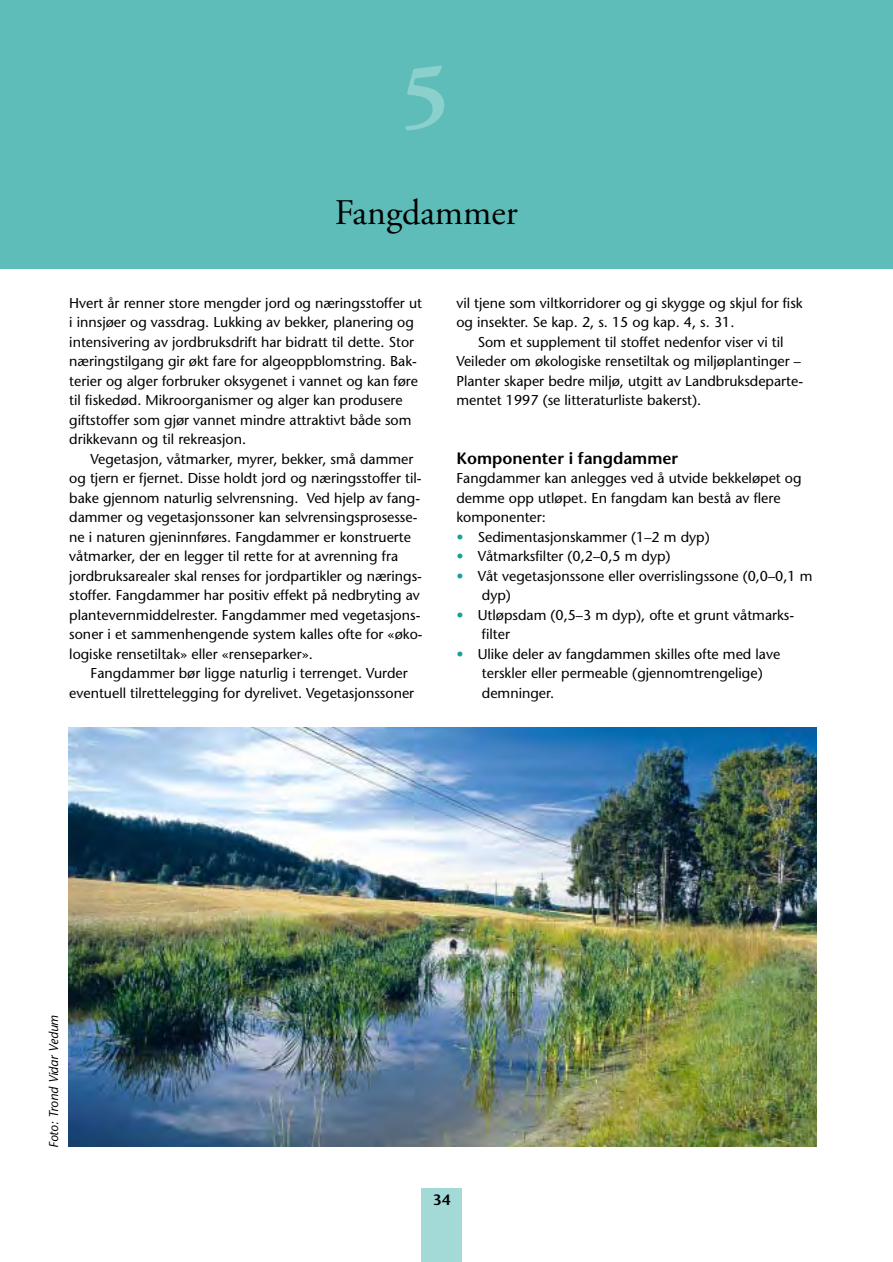
<style>
.page{position:relative;width:893px;height:1262px;background:#fff}
.page>*{position:absolute;margin:0;border:0;box-sizing:border-box;transform-origin:0 0}
.t1{font:700 90px "Adobe Garamond";color:#8cd0cd}
.t2{font:36px "Adobe Garamond";color:#000}
.t3{font:600 16.5px "Stone Sans";color:#000}
.t4{font:600 15px "Stone Sans";color:#000}
.t5{font:14.25px/19.5px "Stone Sans";color:#000}
.t6{font:italic 12.75px "Stone Sans";color:#000}
.s1{color:#18a19b}
</style>
<div class="page">
<div style="left:421px;top:1188px;width:41px;height:74px;background:#a3dad7"></div>
<div style="left:0;top:0;width:892px;height:268px;background:#5ebdb9"></div>
<img style="left:68px;top:727px;width:748px;height:419px">
<h1 class="t1" style="left:402px;top:60px;width:48px">5</h1>
<h2 class="t2" style="left:335px;top:198px;width:184px">Fangdammer</h2>
<p class="t5" style="left:69px;top:294px;width:354px">Hvert år renner store mengder jord og næringsstoffer ut i innsjøer og vassdrag. Lukking av bekker, planering og intensivering av jordbruksdrift har bidratt til dette. Stor næringstilgang gir økt fare for algeoppblomstring. Bak&shy;terier og alger forbruker oksygenet i vannet og kan føre til fiskedød. Mikroorganismer og alger kan produsere giftstoffer som gjør vannet mindre attraktivt både som drikkevann og til rekreasjon.</p>
<p class="t5" style="left:69px;top:450px;width:355px;text-indent:21px">Vegetasjon, våtmarker, myrer, bekker, små dammer og tjern er fjernet. Disse holdt jord og næringsstoffer til&shy;bake gjennom naturlig selvrensning. Ved hjelp av fang&shy;dammer og vegetasjonssoner kan selvrensingsprosesse&shy;ne i naturen gjeninnføres. Fangdammer er konstruerte våtmarker, der en legger til rette for at avrenning fra jordbruksarealer skal renses for jordpartikler og nærings&shy;stoffer. Fangdammer har positiv effekt på nedbryting av plantevernmiddelrester. Fangdammer med vegetasjons&shy;soner i et sammenhengende system kalles ofte for «øko&shy;logiske rensetiltak» eller «renseparker».</p>
<p class="t5" style="left:69px;top:665px;width:346px;text-indent:21px">Fangdammer bør ligge naturlig i terrenget. Vurder eventuell tilrettelegging for dyrelivet. Vegetasjonssoner</p>
<p class="t5" style="left:456px;top:294px;width:348px">vil tjene som viltkorridorer og gi skygge og skjul for fisk og insekter. Se kap. 2, s. 15 og kap. 4, s. 31.</p>
<p class="t5" style="left:456px;top:333px;width:348px;text-indent:21px">Som et supplement til stoffet nedenfor viser vi til Veileder om økologiske rensetiltak og miljøplantinger – Planter skaper bedre miljø, utgitt av Landbruksdeparte&shy;mentet 1997 (se litteraturliste bakerst).</p>
<p class="t3" style="left:456px;top:451px;width:223px">Komponenter i fangdammer</p>
<p class="t5" style="left:456px;top:470px;width:346px">Fangdammer kan anlegges ved å utvide bekkeløpet og demme opp utløpet. En fangdam kan bestå av flere komponenter:</p>
<p class="t5" style="left:456px;top:528px;width:255px"><span class="s1">•</span> Sedimentasjonskammer (1–2 m dyp)</p>
<p class="t5" style="left:456px;top:548px;width:216px"><span class="s1">•</span> Våtmarksfilter (0,2–0,5 m dyp)</p>
<p class="t5" style="left:482px;top:567px;width:332px;text-indent:-26px"><span class="s1">•</span> Våt vegetasjonssone eller overrislingssone (0,0–0,1 m dyp)</p>
<p class="t5" style="left:482px;top:606px;width:314px;text-indent:-26px"><span class="s1">•</span> Utløpsdam (0,5–3 m dyp), ofte et grunt våtmarks&shy;filter</p>
<p class="t5" style="left:482px;top:645px;width:300px;text-indent:-26px"><span class="s1">•</span> Ulike deler av fangdammen skilles ofte med lave terskler eller permeable (gjennomtrengelige) demninger.</p>
<p class="t6" style="left:49px;top:1147px;width:134px;rotate:-90deg">Foto: Trond Vidar Vedum</p>
<p class="t4" style="left:433px;top:1193px;width:19px">34</p>
</div>
